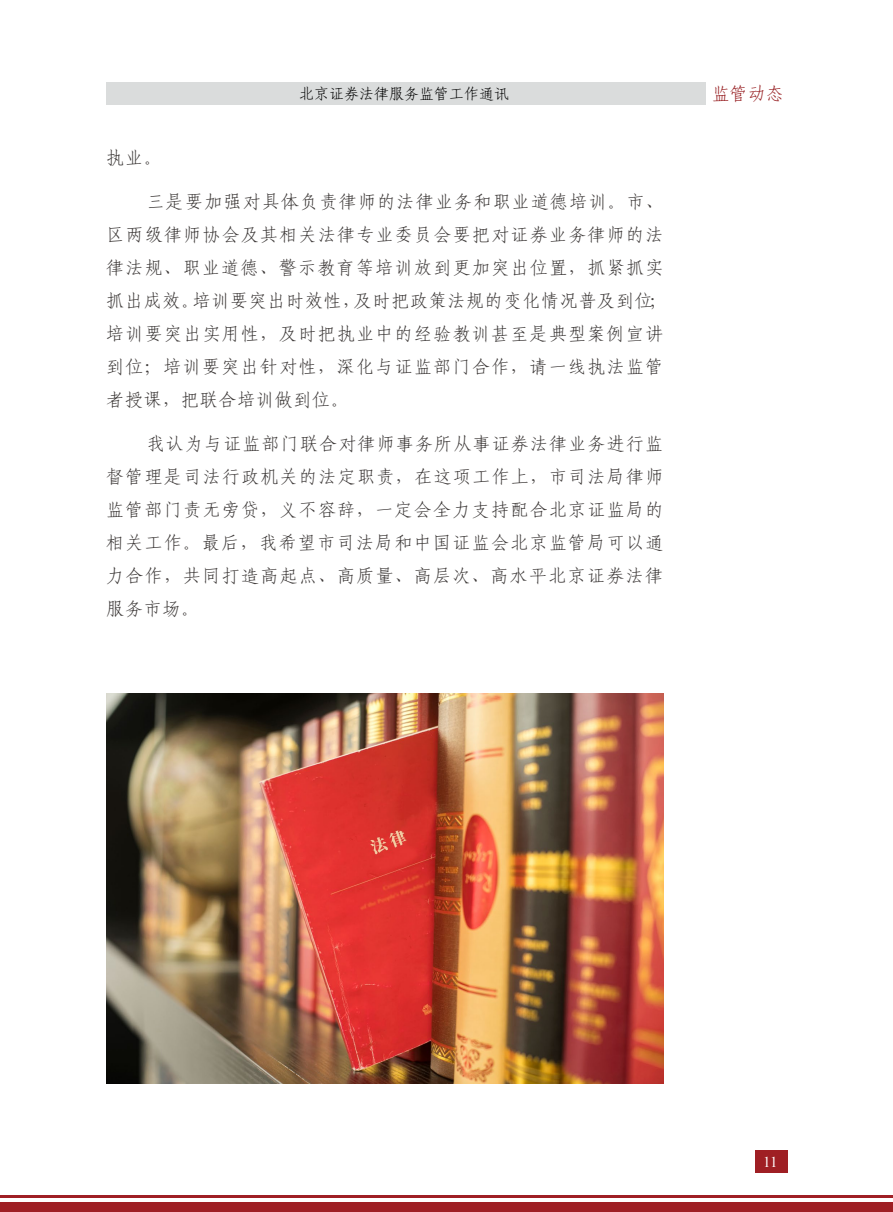
<style>
.page{position:relative;width:893px;height:1212px;background:#fff}
.page>*{position:absolute;margin:0;border:0;box-sizing:border-box;transform-origin:0 0}
.t1{font:18px/33px "Fang Song GB2312";letter-spacing:.07em;color:#3e3a39}
.t2{font:18px "Fang Song GB2312";color:#982124}
.t3{font:15px "Fang Song GB2312";color:#000}
.t4{font:15px "Times New Roman";color:#fff}
</style>
<div class="page">
<div style="left:106px;top:82px;width:600px;height:22px;background:#dadcdc"></div>
<div style="left:755px;top:1150px;width:33px;height:23px;background:#9f1f24"></div>
<div style="left:0;top:1202px;width:893px;height:10px;background:#9f1f24"></div>
<hr style="left:0;top:1195px;width:893px;height:2px;background:#9f1f24">
<img style="left:106px;top:693px;width:557px;height:390px">
<p class="t3" style="left:299px;top:86px;width:211px">北京证券法律服务监管工作通讯</p>
<p class="t1" style="left:106px;top:141px;width:57px">执业。</p>
<p class="t1" style="left:106px;top:185px;width:563px;text-indent:40px">三是要加强对具体负责律师的法律业务和职业道德培训。市、区两级律师协会及其相关法律专业委员会要把对证券业务律师的法律法规、职业道德、警示教育等培训放到更加突出位置，抓紧抓实抓出成效。培训要突出时效性，及时把政策法规的变化情况普及到位；培训要突出实用性，及时把执业中的经验教训甚至是典型案例宣讲到位；培训要突出针对性，深化与证监部门合作，请一线执法监管者授课，把联合培训做到位。</p>
<p class="t1" style="left:106px;top:427px;width:559px;text-align:justify;text-indent:40px">我认为与证监部门联合对律师事务所从事证券法律业务进行监督管理是司法行政机关的法定职责，在这项工作上，市司法局律师监管部门责无旁贷，义不容辞，一定会全力支持配合北京证监局的相关工作。最后，我希望市司法局和中国证监会北京监管局可以通力合作，共同打造高起点、高质量、高层次、高水平北京证券法律服务市场。</p>
<p class="t2" style="left:712px;top:84px;width:73px">监管动态</p>
<p class="t4" style="left:763px;top:1152px;width:16px">11</p>
</div>
